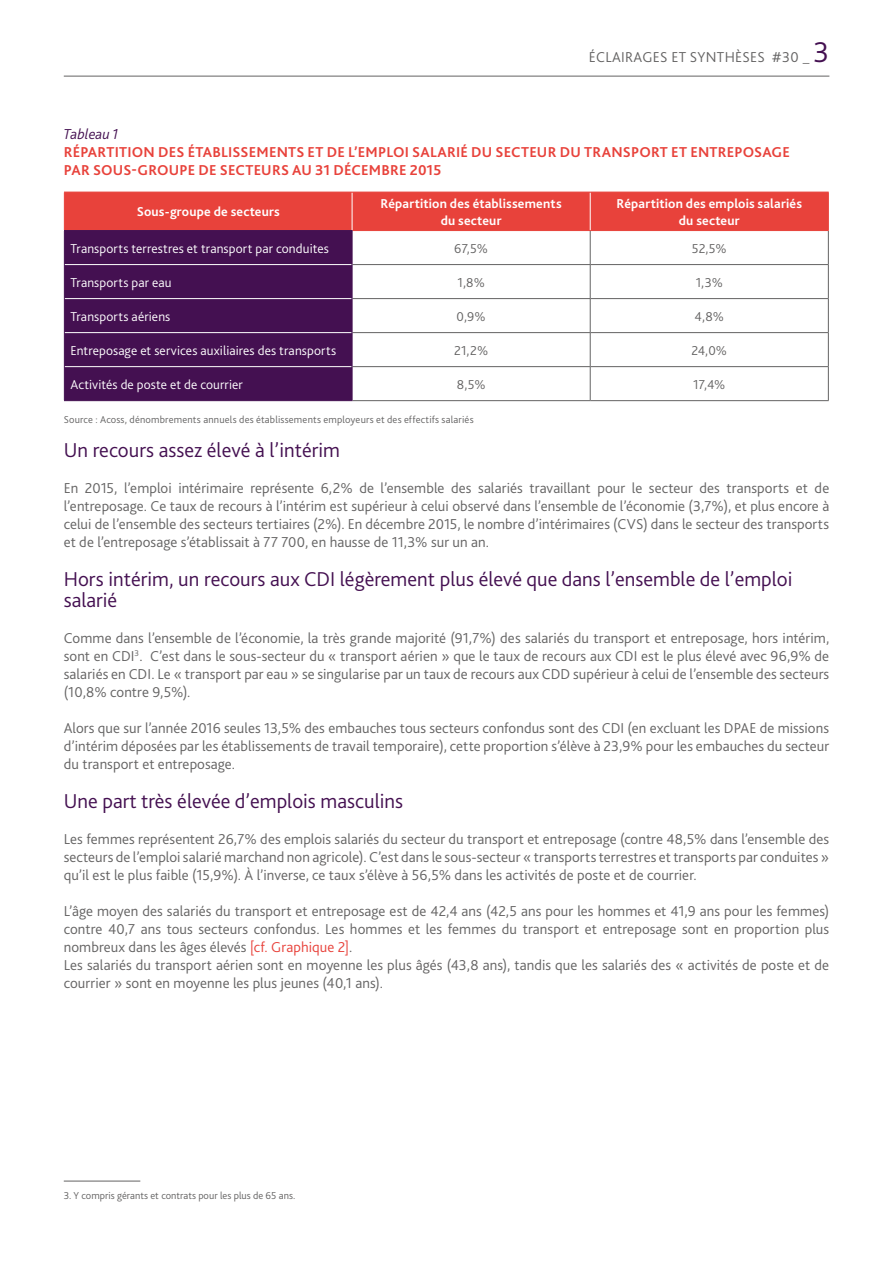
<style>
.page{position:relative;width:893px;height:1263px;background:#fff}
.page>*{position:absolute;margin:0;border:0;box-sizing:border-box;transform-origin:0 0}
.t1{font:300 21px/21px "Bliss 2";color:#441051}
.t2{font:300 15px/18px "Bliss 2";letter-spacing:.005em;color:#646363;text-align:justify}
.t3{font:700 15px/18px "Bliss 2";letter-spacing:.01em;color:#e8423b}
.t4{font:italic 300 15px "Bliss 2";color:#441051}
.t5{font:300 13.5px "Bliss 2";letter-spacing:.01em;color:#fff}
.t6{font:700 13.5px/16.2px "Bliss 2";letter-spacing:.01em;color:#fff;text-align:center}
.t7{font:300 13.5px "Bliss 2";color:#646363}
.t8{font:300 10.5px "Bliss 2";letter-spacing:.015em;color:#646363}
.s1{font-size:30px;color:#441051}
.s2{color:#e8423b}
</style>
<div class="page">
<hr style="left:64px;top:76px;width:765px;height:1px;background:#646363">
<div style="left:65px;top:193px;width:763px;height:37px;background:#e8423b"></div>
<div style="left:65px;top:231px;width:287px;height:169px;background:#441051"></div>
<hr style="left:590px;top:231px;width:1px;height:33px;background:#646363">
<hr style="left:828px;top:231px;width:1px;height:33px;background:#646363">
<hr style="left:352px;top:264px;width:238px;height:1px;background:#646363">
<hr style="left:590px;top:264px;width:239px;height:1px;background:#646363">
<hr style="left:590px;top:265px;width:1px;height:33px;background:#646363">
<hr style="left:828px;top:265px;width:1px;height:33px;background:#646363">
<hr style="left:352px;top:298px;width:238px;height:1px;background:#646363">
<hr style="left:590px;top:298px;width:239px;height:1px;background:#646363">
<hr style="left:590px;top:299px;width:1px;height:33px;background:#646363">
<hr style="left:828px;top:299px;width:1px;height:33px;background:#646363">
<hr style="left:352px;top:332px;width:238px;height:1px;background:#646363">
<hr style="left:590px;top:332px;width:239px;height:1px;background:#646363">
<hr style="left:590px;top:333px;width:1px;height:33px;background:#646363">
<hr style="left:828px;top:333px;width:1px;height:33px;background:#646363">
<hr style="left:352px;top:366px;width:238px;height:1px;background:#646363">
<hr style="left:590px;top:366px;width:239px;height:1px;background:#646363">
<hr style="left:590px;top:367px;width:1px;height:33px;background:#646363">
<hr style="left:828px;top:367px;width:1px;height:33px;background:#646363">
<hr style="left:352px;top:400px;width:238px;height:1px;background:#646363">
<hr style="left:590px;top:400px;width:239px;height:1px;background:#646363">
<hr style="left:352px;top:192px;width:1px;height:38px;background:#fff">
<hr style="left:590px;top:192px;width:1px;height:38px;background:#fff">
<hr style="left:64px;top:192px;width:288px;height:1px;background:#e8423b">
<hr style="left:64px;top:192px;width:1px;height:38px;background:#e8423b">
<hr style="left:352px;top:192px;width:238px;height:1px;background:#e8423b">
<hr style="left:590px;top:192px;width:239px;height:1px;background:#e8423b">
<hr style="left:828px;top:192px;width:1px;height:38px;background:#e8423b">
<hr style="left:352px;top:230px;width:238px;height:1px;background:#e8423b">
<hr style="left:590px;top:230px;width:239px;height:1px;background:#e8423b">
<hr style="left:65px;top:264px;width:287px;height:1px;background:#fff">
<hr style="left:65px;top:298px;width:287px;height:1px;background:#fff">
<hr style="left:65px;top:332px;width:287px;height:1px;background:#fff">
<hr style="left:65px;top:366px;width:287px;height:1px;background:#fff">
<hr style="left:64px;top:230px;width:288px;height:1px;background:#441051">
<hr style="left:64px;top:231px;width:1px;height:34px;background:#441051">
<hr style="left:352px;top:231px;width:1px;height:34px;background:#441051">
<hr style="left:64px;top:265px;width:1px;height:34px;background:#441051">
<hr style="left:352px;top:265px;width:1px;height:34px;background:#441051">
<hr style="left:64px;top:299px;width:1px;height:34px;background:#441051">
<hr style="left:352px;top:299px;width:1px;height:34px;background:#441051">
<hr style="left:64px;top:333px;width:1px;height:34px;background:#441051">
<hr style="left:352px;top:333px;width:1px;height:34px;background:#441051">
<hr style="left:64px;top:367px;width:1px;height:33px;background:#441051">
<hr style="left:352px;top:367px;width:1px;height:33px;background:#441051">
<hr style="left:64px;top:400px;width:288px;height:1px;background:#441051">
<hr style="left:64px;top:1181px;width:76px;height:1px;background:#646363">
<p class="t2" style="left:589px;top:48px;width:242px">ÉCLAIRAGES ET SYNTHÈSES #30 _ <span class="s1">3</span></p>
<p class="t4" style="left:64px;top:125px;width:56px">Tableau 1</p>
<p class="t3" style="left:64px;top:143px;width:728px">RÉPARTITION DES ÉTABLISSEMENTS ET DE L’EMPLOI SALARIÉ DU SECTEUR DU TRANSPORT ET ENTREPOSAGE<br>PAR SOUS-GROUPE DE SECTEURS AU 31 DÉCEMBRE 2015</p>
<p class="t6" style="left:137px;top:204px;width:145px">Sous-groupe de secteurs</p>
<p class="t6" style="left:380px;top:196px;width:183px">Répartition des établissements du secteur</p>
<p class="t6" style="left:616px;top:196px;width:187px">Répartition des emplois salariés du secteur</p>
<p class="t5" style="left:70px;top:240px;width:260px">Transports terrestres et transport par conduites</p>
<p class="t7" style="left:454px;top:240px;width:35px">67,5%</p>
<p class="t7" style="left:692px;top:240px;width:36px">52,5%</p>
<p class="t5" style="left:70px;top:274px;width:103px">Transports par eau</p>
<p class="t7" style="left:457px;top:274px;width:29px">1,8%</p>
<p class="t7" style="left:696px;top:274px;width:29px">1,3%</p>
<p class="t5" style="left:70px;top:308px;width:102px">Transports aériens</p>
<p class="t7" style="left:457px;top:308px;width:31px">0,9%</p>
<p class="t7" style="left:695px;top:308px;width:31px">4,8%</p>
<p class="t5" style="left:70px;top:342px;width:267px">Entreposage et services auxiliaires des transports</p>
<p class="t7" style="left:454px;top:342px;width:36px">21,2%</p>
<p class="t7" style="left:691px;top:342px;width:37px">24,0%</p>
<p class="t5" style="left:70px;top:376px;width:174px">Activités de poste et de courrier</p>
<p class="t7" style="left:457px;top:376px;width:30px">8,5%</p>
<p class="t7" style="left:693px;top:376px;width:34px">17,4%</p>
<p class="t8" style="left:64px;top:412px;width:411px">Source : Acoss, dénombrements annuels des établissements employeurs et des effectifs salariés</p>
<h1 class="t1" style="left:64px;top:439px;width:278px">Un recours assez élevé à l’intérim</h1>
<p class="t2" style="left:64px;top:479px;width:767px">En 2015, l’emploi intérimaire représente 6,2% de l’ensemble des salariés travaillant pour le secteur des transports et de l’entreposage. Ce taux de recours à l’intérim est supérieur à celui observé dans l’ensemble de l’économie (3,7%), et plus encore à celui de l’ensemble des secteurs tertiaires (2%). En décembre 2015, le nombre d’intérimaires (CVS) dans le secteur des transports et de l’entreposage s’établissait à 77 700, en hausse de 11,3% sur un an.</p>
<h1 class="t1" style="left:64px;top:568px;width:730px">Hors intérim, un recours aux CDI légèrement plus élevé que dans l’ensemble de l’emploi salarié</h1>
<p class="t2" style="left:64px;top:629px;width:767px">Comme dans l’ensemble de l’économie, la très grande majorité (91,7%) des salariés du transport et entreposage, hors intérim, sont en CDI<sup>3</sup>. C’est dans le sous-secteur du « transport aérien » que le taux de recours aux CDI est le plus élevé avec 96,9% de salariés en CDI. Le « transport par eau » se singularise par un taux de recours aux CDD supérieur à celui de l’ensemble des secteurs (10,8% contre 9,5%).</p>
<p class="t2" style="left:64px;top:719px;width:767px">Alors que sur l’année 2016 seules 13,5% des embauches tous secteurs confondus sont des CDI (en excluant les DPAE de missions d’intérim déposées par les établissements de travail temporaire), cette proportion s’élève à 23,9% pour les embauches du secteur du transport et entreposage.</p>
<h1 class="t1" style="left:64px;top:790px;width:341px">Une part très élevée d’emplois masculins</h1>
<p class="t2" style="left:64px;top:830px;width:767px">Les femmes représentent 26,7% des emplois salariés du secteur du transport et entreposage (contre 48,5% dans l’ensemble des secteurs de l’emploi salarié marchand non agricole). C’est dans le sous-secteur « transports terrestres et transports par conduites » qu’il est le plus faible (15,9%). À l’inverse, ce taux s’élève à 56,5% dans les activités de poste et de courrier.</p>
<p class="t2" style="left:64px;top:902px;width:767px;text-align:left">L’âge moyen des salariés du transport et entreposage est de 42,4 ans (42,5 ans pour les hommes et 41,9 ans pour les femmes) contre 40,7 ans tous secteurs confondus. Les hommes et les femmes du transport et entreposage sont en proportion plus nombreux dans les âges élevés <span class="s2">[cf. Graphique 2]</span>.<br>Les salariés du transport aérien sont en moyenne les plus âgés (43,8 ans), tandis que les salariés des « activités de poste et de courrier » sont en moyenne les plus jeunes (40,1 ans).</p>
<p class="t8" style="left:64px;top:1189px;width:233px">3. Y compris gérants et contrats pour les plus de 65 ans.</p>
</div>
